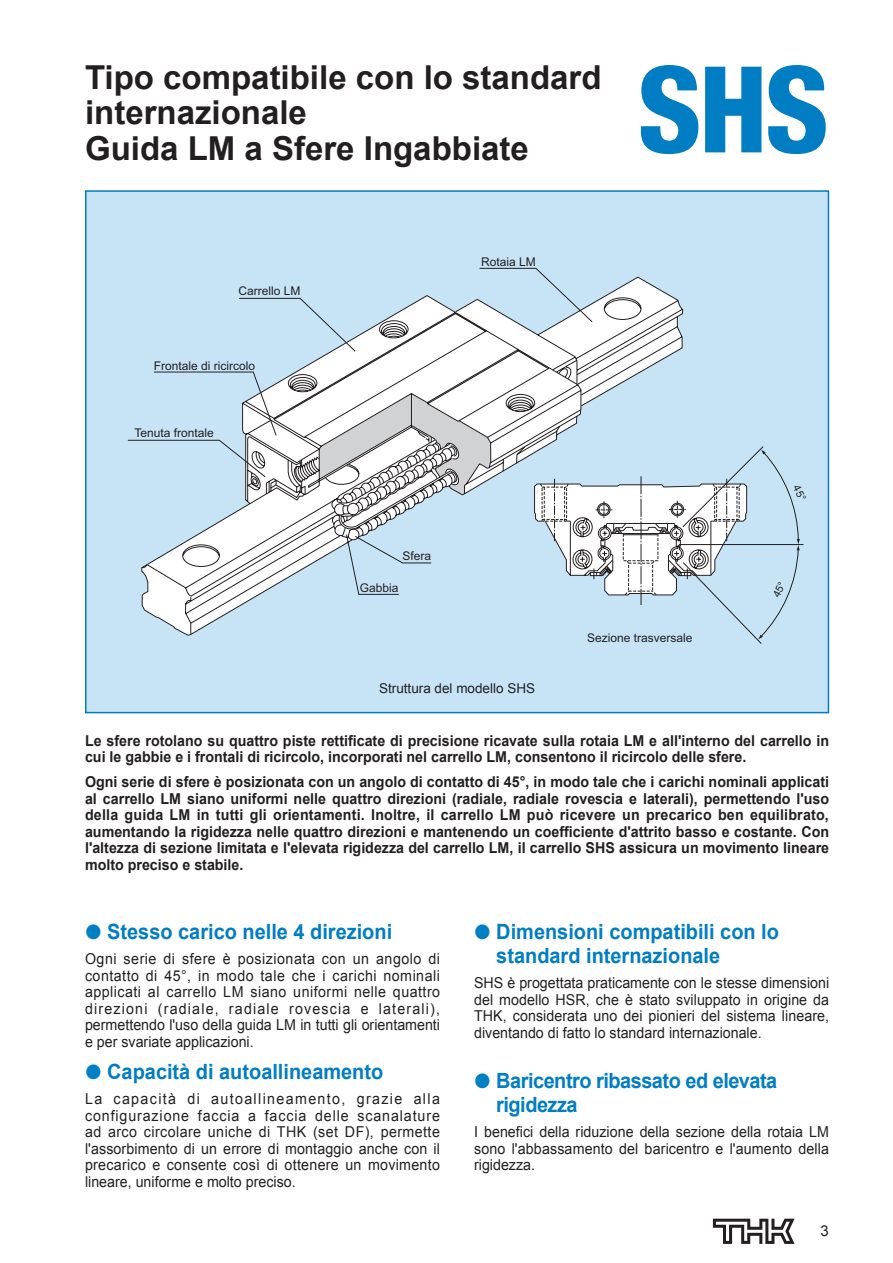
<style>
.page{position:relative;width:893px;height:1263px;background:#fff}
.page>*{position:absolute;margin:0;border:0;box-sizing:border-box;transform-origin:0 0}
.t1{font:800 condensed 120px "Helvetica Neue";color:#007dc3}
.t2{font:700 33px/35.2px "Arial";color:#231f20}
.t3{font:700 21px/24px "Arial";color:#007dc3;scale:.95 1}
.t4{font:700 21px/24px "Arial";letter-spacing:-.025em;color:#007dc3;scale:.95 1}
.t5{font:15px/16.5px "Arial";color:#231f20;text-align:justify;scale:.95 1}
.t6{font:700 15px/16.5px "Arial";color:#231f20;scale:.95 1}
.t7{font:15px "Arial";color:#231f20}
.t8{font:13.5px "Arial";color:#231f20}
.t9{font:12px "Arial";color:#231f20}
</style>
<div class="page">
<svg style="left:713px;top:1219px;width:81px;height:25px"></svg>
<div style="left:86px;top:191px;width:742px;height:522px;background:#c7e4f6"></div>
<svg style="left:128px;top:268px;width:555px;height:368px"></svg>
<svg style="left:534px;top:446px;width:270px;height:198px"></svg>
<h2 class="t2" style="left:85px;top:61px;width:518px">Tipo compatibile con lo standard internazionale<br>Guida LM a Sfere Ingabbiate</h2>
<h1 class="t1" style="left:637px;top:35px;width:193px">SHS</h1>
<p class="t9" style="left:238px;top:283px;width:64px">Carrello LM</p>
<p class="t9" style="left:154px;top:358px;width:103px">Frontale di ricircolo</p>
<p class="t9" style="left:134px;top:425px;width:81px">Tenuta frontale</p>
<p class="t9" style="left:481px;top:253px;width:56px">Rotaia LM</p>
<p class="t9" style="left:402px;top:548px;width:30px">Sfera</p>
<p class="t9" style="left:360px;top:580px;width:40px">Gabbia</p>
<p class="t8" style="left:379px;top:680px;width:158px">Struttura del modello SHS</p>
<p class="t9" style="left:587px;top:630px;width:107px">Sezione trasversale</p>
<p class="t6" style="left:85px;top:732px;width:785px">Le sfere rotolano su quattro piste rettificate di precisione ricavate sulla rotaia LM e all'interno del carrello in cui le gabbie e i frontali di ricircolo, incorporati nel carrello LM, consentono il ricircolo delle sfere.</p>
<p class="t6" style="left:85px;top:774px;width:785px;text-align:justify">Ogni serie di sfere è posizionata con un angolo di contatto di 45°, in modo tale che i carichi nominali applicati al carrello LM siano uniformi nelle quattro direzioni (radiale, radiale rovescia e laterali), permettendo l'uso della guida LM in tutti gli orientamenti. Inoltre, il carrello LM può ricevere un precarico ben equilibrato, aumentando la rigidezza nelle quattro direzioni e mantenendo un coefficiente d'attrito basso e costante. Con l'altezza di sezione limitata e l'elevata rigidezza del carrello LM, il carrello SHS assicura un movimento lineare molto preciso e stabile.</p>
<h3 class="t3" style="left:107px;top:920px;width:301px">Stesso carico nelle 4 direzioni</h3>
<p class="t5" style="left:85px;top:951px;width:375px">Ogni serie di sfere è posizionata con un angolo di contatto di 45°, in modo tale che i carichi nominali applicati al carrello LM siano uniformi nelle quattro direzioni (radiale, radiale rovescia e laterali), permettendo l'uso della guida LM in tutti gli orientamenti e per svariate applicazioni.</p>
<h3 class="t3" style="left:107px;top:1060px;width:292px">Capacità di autoallineamento</h3>
<p class="t5" style="left:85px;top:1091px;width:375px">La capacità di autoallineamento, grazie alla configurazione faccia a faccia delle scanalature ad arco circolare uniche di THK (set DF), permette l'assorbimento di un errore di montaggio anche con il precarico e consente così di ottenere un movimento lineare, uniforme e molto preciso.</p>
<h3 class="t3" style="left:496px;top:920px;width:299px">Dimensioni compatibili con lo standard internazionale</h3>
<p class="t5" style="left:474px;top:975px;width:375px">SHS è progettata praticamente con le stesse dimensioni del modello HSR, che è stato sviluppato in origine da THK, considerata uno dei pionieri del sistema lineare, diventando di fatto lo standard internazionale.</p>
<h3 class="t4" style="left:496px;top:1069px;width:297px">Baricentro ribassato ed elevata rigidezza</h3>
<p class="t5" style="left:474px;top:1124px;width:375px">I benefici della riduzione della sezione della rotaia LM sono l'abbassamento del baricentro e l'aumento della rigidezza.</p>
<p class="t7" style="left:821px;top:1221px;width:10px">3</p>
</div>
